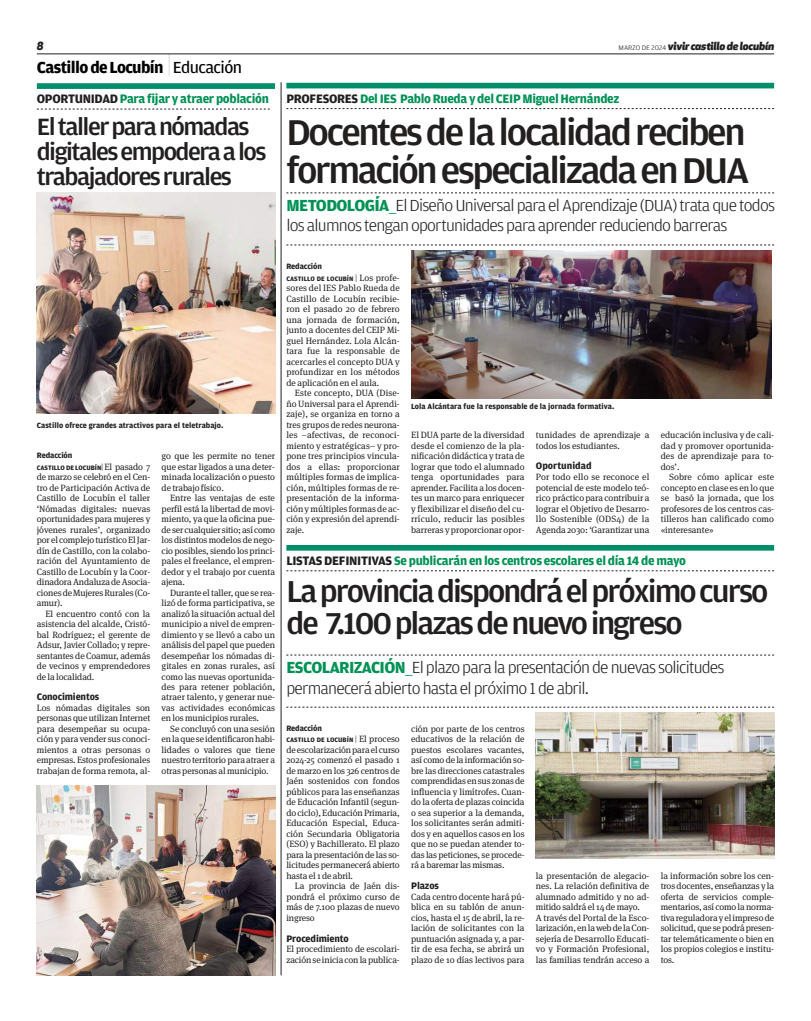
<style>
.page{position:relative;width:811px;height:1021px;background:#fff}
.page>*{position:absolute;margin:0;border:0;box-sizing:border-box;transform-origin:0 0}
.t1{font:500 38px/38px "Amplitude";letter-spacing:-.06em;color:#221f1f;scale:1.05 1}
.t2{font:500 32px/32px "Amplitude";letter-spacing:-.06em;color:#221f1f;scale:1.05 1}
.t3{font:500 25px/25px "Amplitude";letter-spacing:-.06em;color:#221f1f;scale:1.05 1}
.t4{font:300 17px/20.8px "Amplitude";letter-spacing:-.045em;color:#221f1f;scale:1.05 1}
.t5{font:700 17px "Amplitude";letter-spacing:-.035em;color:#000}
.t6{font:700 13px "Amplitude";letter-spacing:-.025em;color:#009155}
.t7{font:italic 800 11px "Apex New";letter-spacing:-.01em;color:#221f1f}
.t8{font:700 10px "Amplitude";letter-spacing:-.01em;color:#221f1f}
.t9{font:9.1px/10.5px "Meta Serif OT";color:#221f1f;text-align:justify}
.t10{font:700 8.2px "Amplitude";letter-spacing:-.01em;color:#221f1f}
.t11{font:700 8px "Amplitude";color:#221f1f}
.t12{font:700 6.8px "Amplitude";letter-spacing:.01em;color:#221f1f}
.s1{font-family:"Amplitude";font-weight:300;font-style:normal;font-size:7px}
.s2{font-family:"Apex New";font-weight:100;font-size:23px}
.s3{font-weight:400}
.s4{color:#221f1f}
.s5{font-weight:300;font-size:9.1px}
.s6{font-family:"Meta Serif OT";font-weight:400;font-size:9.1px}
.s7{font-weight:700;color:#009155}
.s8{color:#009155}
</style>
<div class="page">
<hr style="left:37px;top:54px;width:737px;height:1px;background:#221f1f">
<div style="left:37px;top:83px;width:238px;height:6px;background:#008d6a"></div>
<svg style="left:37px;top:109px;width:233px;height:1px"></svg>
<div style="left:286px;top:545px;width:488px;height:5px;background:#008d6a"></div>
<svg style="left:286px;top:570px;width:488px;height:1px"></svg>
<svg style="left:286px;top:655px;width:488px;height:1px"></svg>
<svg style="left:286px;top:707px;width:488px;height:1px"></svg>
<img style="left:536px;top:712px;width:238px;height:146px">
<img style="left:37px;top:192px;width:238px;height:221px">
<div style="left:286px;top:83px;width:488px;height:5px;background:#008d6a"></div>
<svg style="left:286px;top:108px;width:488px;height:1px"></svg>
<svg style="left:286px;top:193px;width:488px;height:1px"></svg>
<svg style="left:286px;top:245px;width:488px;height:1px"></svg>
<img style="left:411px;top:250px;width:360px;height:148px">
<img style="left:37px;top:785px;width:238px;height:190px">
<hr style="left:281px;top:82px;width:1px;height:893px;background:#221f1f">
<p class="t7" style="left:37px;top:39px;width:8px">8</p>
<p class="t7" style="left:618px;top:39px;width:157px"><span class="s1">MARZO DE 2024</span> vivir castillo delocubín</p>
<h3 class="t5" style="left:37px;top:58px;width:207px">CastillodeLocubín <span class="s2">|</span> <span class="s3">Educación</span></h3>
<h3 class="t3" style="left:37px;top:115px;width:220px">Eltallerparanómadas digitalesempoderaalos trabajadoresrurales</h3>
<h3 class="t6" style="left:286px;top:91px;width:334px"><span class="s4">PROFESORES</span> Del IES Pablo Rueda y del CEIP Miguel Hernández</h3>
<h3 class="t6" style="left:37px;top:92px;width:234px"><span class="s4">OPORTUNIDAD</span> Para fijar y atraer población</h3>
<h1 class="t1" style="left:286px;top:115px;width:442px">Docentesdelalocalidadreciben formaciónespecializadaenDUA</h1>
<p class="t11" style="left:37px;top:421px;width:188px">Castillo ofrece grandes atractivos para el teletrabajo.</p>
<p class="t10" style="left:37px;top:451px;width:37px">Redacción</p>
<p class="t12" style="left:37px;top:463px;width:115px">CASTILLO DE LOCUBÍN<span class="s5">|</span> <span class="s6">El pasado 7</span></p>
<p class="t9" style="left:37px;top:472px;width:115px">de marzo se celebró en el Cen&shy;tro de Participación Activa de Castillo de Locubín el taller ‘Nómadas digitales: nuevas oportunidades para mujeres y jóvenes rurales’, organizado por el complejo turístico El Jar&shy;dín de Castillo, con la colabo&shy;ración del Ayuntamiento de Castillo de Locubín y la Coor&shy;dinadoraAndaluza deAsocia&shy;ciones deMujeres Rurales (Co&shy;amur).</p>
<p class="t9" style="left:37px;top:608px;width:115px;text-indent:9px">El encuentro contó con la asistencia del alcalde, Cristó&shy;bal Rodríguez; el gerente de Adsur, Javier Collado; y repre&shy;sentantes de Coamur, además de vecinos y emprendedores de la localidad.</p>
<p class="t8" style="left:37px;top:691px;width:64px">Conocimientos</p>
<p class="t9" style="left:37px;top:703px;width:115px">Los nómadas digitales son personas que utilizan Internet para desempeñar su ocupa&shy;ción y para vender sus conoci&shy;mientos a otras personas o empresas. Estos profesionales trabajan de forma remota, al-</p>
<p class="t9" style="left:162px;top:451px;width:115px">go que les permite no tener que estar ligados a una deter&shy;minada localización o puesto de trabajo físico.</p>
<p class="t9" style="left:162px;top:493px;width:115px;text-indent:9px">Entre las ventajas de este perfil está la libertad de movi&shy;miento, ya que la oficina pue&shy;de ser cualquier sitio; así como los distintos modelos de nego&shy;cio posibles, siendolos princi&shy;pales el freelance, el empren&shy;dedor y el trabajo por cuenta ajena.</p>
<p class="t9" style="left:162px;top:587px;width:115px;text-indent:9px">Durante el taller, que se rea&shy;lizó de forma participativa, se analizó la situación actual del municipio a nivel de empren&shy;dimiento y se llevó a cabo un análisis del papel que pueden desempeñar los nómadas di&shy;gitales en zonas rurales, así como las nuevas oportunida&shy;des para retener población, atraer talento, y generar nue&shy;vas actividades económicas en los municipios rurales.</p>
<p class="t9" style="left:162px;top:724px;width:115px;text-indent:9px">Se concluyó con una sesión enla que seidentificaron habi&shy;lidades o valores que tiene nuestro territorio para atraer a otras personas al municipio.</p>
<h3 class="t4" style="left:286px;top:195px;width:467px"><span class="s7">METODOLOGÍA</span><span class="s8">__</span>El Diseño Universal para el Aprendizaje (DUA) trata que todos los alumnos tengan oportunidades para aprender reduciendo barreras</h3>
<p class="t10" style="left:286px;top:262px;width:37px">Redacción</p>
<p class="t12" style="left:286px;top:275px;width:115px">CASTILLO DE LOCUBÍN <span class="s5">|</span> <span class="s6">Los profe-</span></p>
<p class="t9" style="left:286px;top:283px;width:115px">sores del IES Pablo Rueda de Castillo de Locubín recibie&shy;ron el pasado 20 de febrero una jornada de formación, junto a docentes del CEIP Mi&shy;guel Hernández. Lola Alcán&shy;tara fue la responsable de acercarles el concepto DUA y profundizar en los métodos de aplicación en el aula.</p>
<p class="t9" style="left:286px;top:388px;width:115px;text-indent:9px">Este concepto, DUA (Dise&shy;ño Universal para el Aprendi&shy;zaje), se organiza en torno a tres grupos de redes neurona&shy;les –afectivas, de reconoci&shy;miento y estratégicas– y pro&shy;pone tres principios vincula&shy;dos a ellas: proporcionar múltiples formas de implica&shy;ción, múltiples formas de re&shy;presentación de la informa&shy;ción y múltiples formas de ac&shy;ción y expresión del aprendi&shy;zaje.</p>
<p class="t11" style="left:411px;top:402px;width:205px">Lola Alcántara fue la responsable de la jornada formativa.</p>
<p class="t9" style="left:411px;top:430px;width:115px">El DUA parte de la diversidad desde el comienzo de la pla&shy;nificación didáctica y trata de lograr que todo el alumnado tenga oportunidades para aprender. Facilita alos docen&shy;tes un marco para enriquecer y flexibilizar el diseño del cu&shy;rrículo, reducir las posibles barreras y proporcionar opor-</p>
<p class="t9" style="left:536px;top:430px;width:115px">tunidades de aprendizaje a todos los estudiantes.</p>
<p class="t8" style="left:536px;top:460px;width:57px">Oportunidad</p>
<p class="t9" style="left:536px;top:472px;width:115px">Por todo ello se reconoce el potencial de este modelo teó&shy;rico práctico para contribuir a lograr el Objetivo de Desarro&shy;llo Sostenible (ODS4) de la Agenda 2030: ‘Garantizar una</p>
<p class="t9" style="left:660px;top:430px;width:115px">educación inclusiva y de cali&shy;dad y promover oportunida&shy;des de aprendizaje para to&shy;dos’.</p>
<p class="t9" style="left:660px;top:472px;width:115px;text-indent:9px">Sobre cómo aplicar este concepto en clase es en lo que se basó la jornada, que los profesores de los centros cas&shy;tilleros han calificado como «interesante»</p>
<h3 class="t6" style="left:286px;top:553px;width:401px"><span class="s4">LISTAS DEFINITIVAS</span> Se publicarán en los centros escolares el día 14 de mayo</h3>
<h2 class="t2" style="left:286px;top:577px;width:461px">Laprovinciadispondráelpróximocurso de 7.100plazasdenuevoingreso</h2>
<h3 class="t4" style="left:286px;top:657px;width:419px"><span class="s7">ESCOLARIZACIÓN</span><span class="s8">__</span>El plazo para la presentación de nuevas solicitudes permanecerá abierto hasta el próximo 1 de abril.</h3>
<p class="t9" style="left:411px;top:724px;width:115px">ción por parte de los centros educativos de la relación de puestos escolares vacantes, así como delainformación so&shy;bre las direcciones catastrales comprendidas en sus zonas de influencia y limítrofes. Cuan&shy;do la oferta de plazas coincida o sea superior a la demanda, los solicitantes serán admiti&shy;dos y en aquellos casos en los que no se puedan atender to&shy;daslas peticiones, se procede&shy;rá a baremar las mismas.</p>
<p class="t8" style="left:411px;top:880px;width:29px">Plazos</p>
<p class="t9" style="left:411px;top:892px;width:115px">Cada centro docente hará pú&shy;blica en su tablón de anun&shy;cios, hasta el 15 de abril, la re&shy;lación de solicitantes con la puntuación asignada y, a par&shy;tir de esa fecha, se abrirá un plazo de 10 días lectivos para</p>
<p class="t10" style="left:286px;top:723px;width:37px">Redacción</p>
<p class="t12" style="left:286px;top:736px;width:115px">CASTILLO DE LOCUBÍN <span class="s5">|</span> <span class="s6">El proceso</span></p>
<p class="t9" style="left:286px;top:745px;width:115px">deescolarización parael curso 2024-25 comenzó el pasado 1 de marzo en los 326 centros de Jaén sostenidos con fondos públicos para las enseñanzas de Educación Infantil (segun&shy;do ciclo), Educación Primaria, Educación Especial, Educa&shy;ción Secundaria Obligatoria (ESO) y Bachillerato. El plazo para la presentación de las so&shy;licitudes permanecerá abierto hasta el 1 de abril.</p>
<p class="t9" style="left:286px;top:881px;width:115px;text-indent:9px">La provincia de Jaén dis&shy;pondrá el próximo curso de más de 7.100 plazas de nuevo ingreso</p>
<p class="t8" style="left:286px;top:932px;width:64px">Procedimiento</p>
<p class="t9" style="left:286px;top:944px;width:115px">El procedimiento de escolari&shy;zación seinicia conla publica-</p>
<p class="t9" style="left:536px;top:871px;width:115px;text-align:left">la presentación de alegacio&shy;nes. La relación definitiva de alumnado admitido y no ad&shy;mitido saldrá el 14 de mayo.<br>A través del Portal de la Esco&shy;larización,enlaweb dela Con&shy;sejería de Desarrollo Educati&shy;vo y Formación Profesional, las familias tendrán acceso a</p>
<p class="t9" style="left:660px;top:871px;width:115px">la información sobre los cen&shy;tros docentes, enseñanzas yla oferta de servicios comple&shy;mentarios, así comola norma&shy;tiva reguladora y elimpreso de solicitud, que se podrá presen&shy;tar telemáticamente o bien en los propios colegios e institu&shy;tos.</p>
</div>
